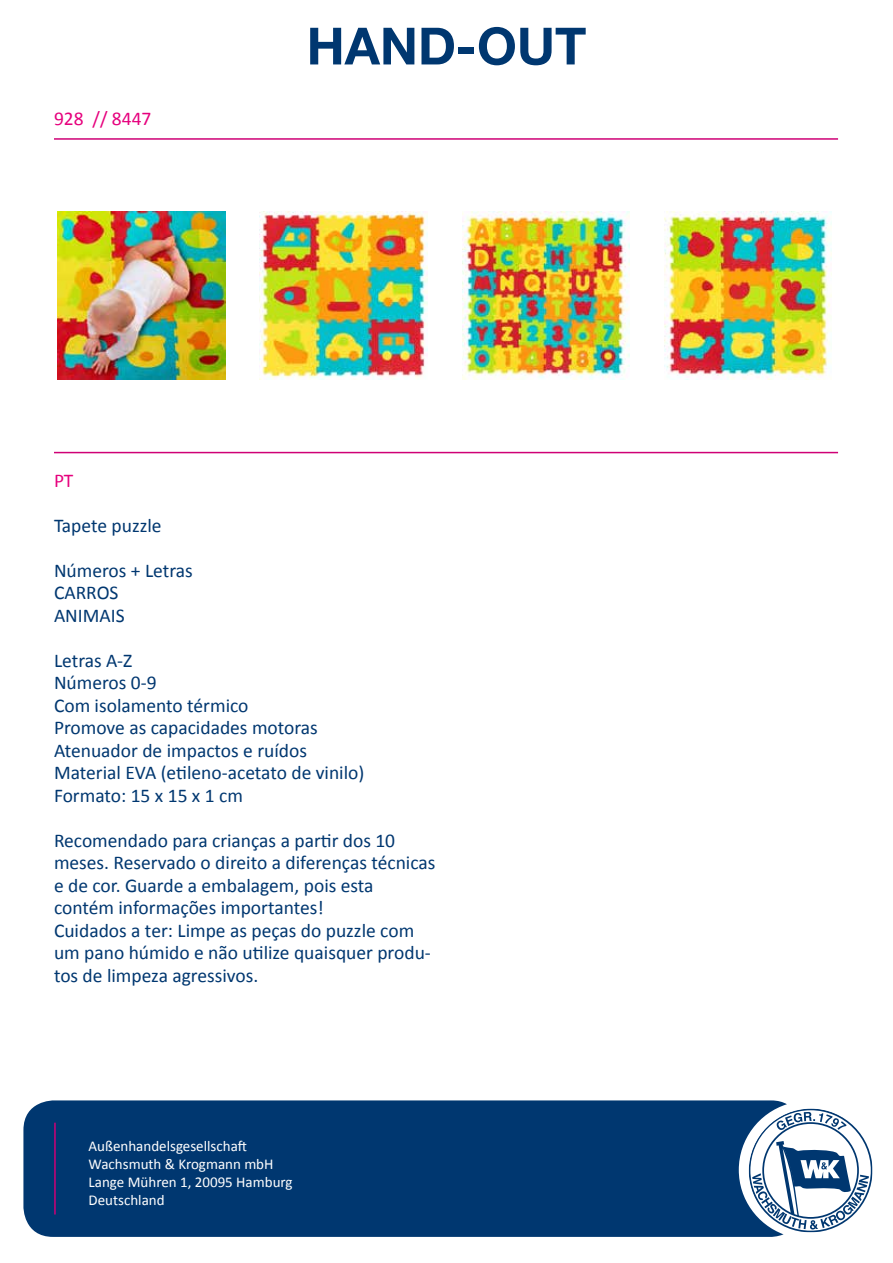
<style>
.page{position:relative;width:893px;height:1263px;background:#fff}
.page>*{position:absolute;margin:0;border:0;box-sizing:border-box;transform-origin:0 0}
.t1{font:700 51.3px "Helvetica Neue LT Std";color:#003770}
.t2{font:19.5px/22.5px "Calibri";color:#003770}
.t3{font:19.5px "Calibri";color:#e6007d}
.t4{font:15px/18px "Calibri";color:#fff}
</style>
<div class="page">
<div style="left:23px;top:1100px;width:764px;height:137px;background:#003770"></div>
<hr style="left:54px;top:138px;width:784px;height:2px;background:#cf0076">
<hr style="left:54px;top:452px;width:784px;height:1px;background:#cf0076">
<hr style="left:54px;top:1123px;width:2px;height:91px;background:#cf0076">
<svg style="left:749px;top:1108px;width:123px;height:124px"></svg>
<img style="left:462px;top:212px;width:168px;height:168px">
<img style="left:260px;top:212px;width:168px;height:168px">
<img style="left:58px;top:212px;width:168px;height:168px">
<img style="left:664px;top:212px;width:168px;height:168px">
<p class="t3" style="left:54px;top:105px;width:99px">928 // 8447</p>
<h1 class="t1" style="left:307px;top:14px;width:281px">HAND-OUT</h1>
<p class="t3" style="left:54px;top:466px;width:21px">PT</p>
<p class="t2" style="left:54px;top:513px;width:109px">Tapete puzzle</p>
<p class="t2" style="left:54px;top:558px;width:140px">Números + Letras<br>CARROS<br>ANIMAIS</p>
<p class="t2" style="left:54px;top:648px;width:312px">Letras A-Z<br>Números 0-9<br>Com isolamento térmico<br>Promove as capacidades motoras<br>Atenuador de impactos e ruídos<br>Material EVA (etileno-acetato de vinilo)<br>Formato: 15 x 15 x 1 cm</p>
<p class="t2" style="left:54px;top:828px;width:383px">Recomendado para crianças a partir dos 10 meses. Reservado o direito a diferenças técnicas e de cor. Guarde a embalagem, pois esta contém informações importantes!<br>Cuidados a ter: Limpe as peças do puzzle com um pano húmido e não utilize quaisquer produ&shy;tos de limpeza agressivos.</p>
<p class="t4" style="left:89px;top:1137px;width:206px">Außenhandelsgesellschaft<br>Wachsmuth &amp; Krogmann mbH<br>Lange Mühren 1, 20095 Hamburg<br>Deutschland</p>
</div>
